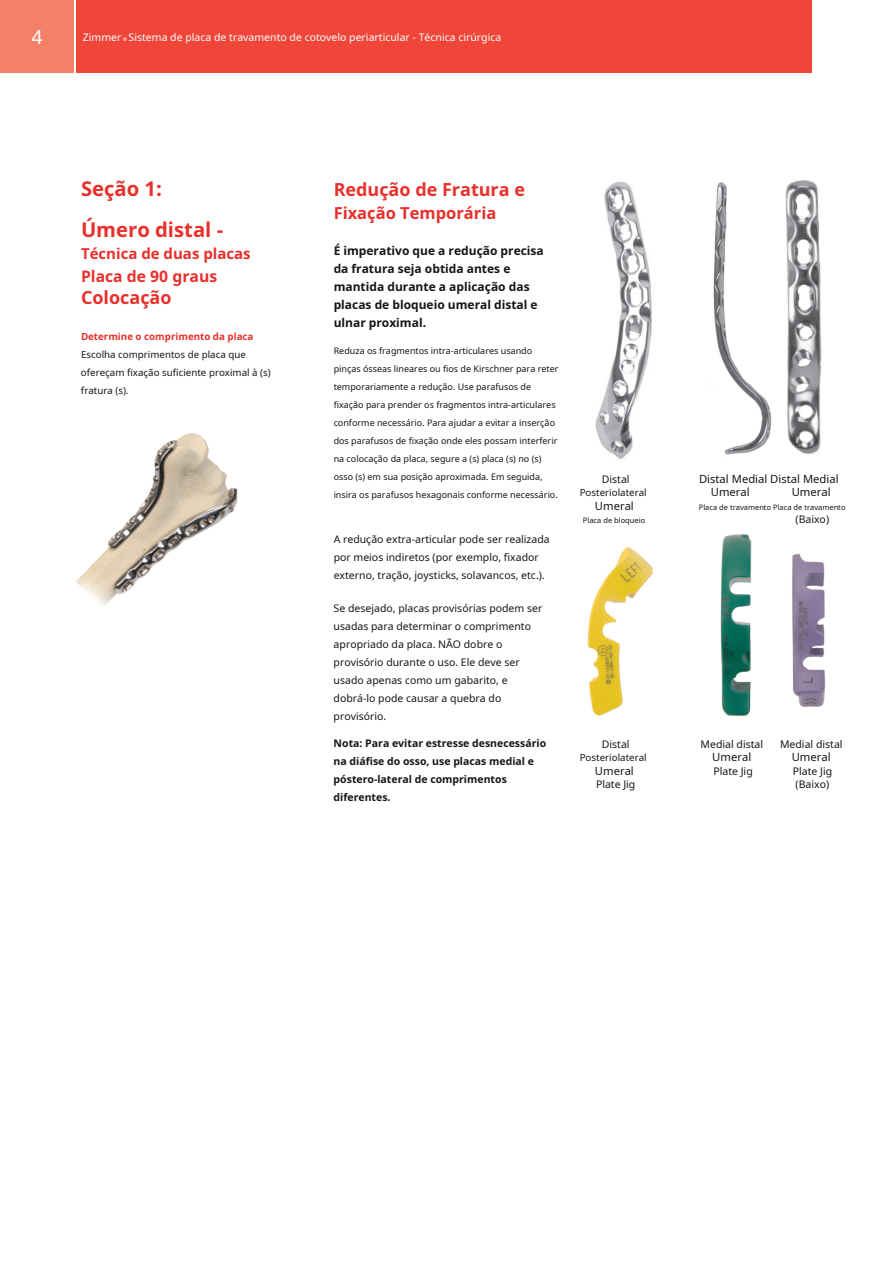
<style>
.page{position:relative;width:893px;height:1263px;background:#fff}
.page>*{position:absolute;margin:0;border:0;box-sizing:border-box;transform-origin:0 0}
.t1{font:700 20.25px/40.5px "Noto Sans";color:#e8302b}
.t2{font:19.5px "Noto Sans";color:#fff}
.t3{font:700 18px "Noto Sans";color:#e8302b}
.t4{font:700 16.5px "Noto Sans";color:#e8302b}
.t5{font:700 15.75px "Noto Sans";color:#e8302b}
.t6{font:700 15px "Noto Sans";color:#e8302b}
.t7{font:700 12px/18px "Noto Sans";color:#171615}
.t8{font:11.25px/13.5px "Noto Sans";color:#171615}
.t9{font:10.5px/18px "Noto Sans";color:#171615}
.t10{font:700 10.5px/18px "Noto Sans";color:#171615}
.t11{font:10.5px "Noto Sans";color:#fff}
.t12{font:9.75px/18px "Noto Sans";color:#171615}
.t13{font:700 9.75px "Noto Sans";color:#e8302b}
.t14{font:9px/18px "Noto Sans";color:#171615}
.t15{font:7.5px "Noto Sans";color:#171615}
.s1{font-size:5.25px}
</style>
<div class="page">
<div style="left:77px;top:0;width:735px;height:72px;background:#ef4639"></div>
<div style="left:0;top:0;width:74px;height:72px;background:#f48167"></div>
<img style="left:595px;top:181px;width:57px;height:278px">
<img style="left:713px;top:182px;width:59px;height:273px">
<img style="left:785px;top:180px;width:37px;height:274px">
<img style="left:587px;top:546px;width:66px;height:170px">
<img style="left:792px;top:554px;width:34px;height:153px">
<img style="left:720px;top:534px;width:32px;height:183px">
<img style="left:90px;top:433px;width:148px;height:134px">
<svg style="left:76px;top:567px;width:76px;height:39px"></svg>
<h2 class="t2" style="left:31px;top:23px;width:13px">4</h2>
<p class="t11" style="left:83px;top:30px;width:420px">Zimmer <span class="s1">®</span> Sistema de placa de travamento de cotovelo periarticular - Técnica cirúrgica</p>
<h1 class="t1" style="left:81px;top:168px;width:144px">Seção 1:<br>Úmero distal -</h1>
<h3 class="t6" style="left:81px;top:243px;width:171px">Técnica de duas placas</h3>
<h3 class="t5" style="left:81px;top:265px;width:138px">Placa de 90 graus</h3>
<h3 class="t3" style="left:81px;top:285px;width:92px">Colocação</h3>
<p class="t13" style="left:81px;top:330px;width:174px">Determine o comprimento da placa</p>
<p class="t12" style="left:81px;top:346px;width:191px">Escolha comprimentos de placa que ofereçam fixação suficiente proximal à (s) fratura (s).</p>
<h3 class="t3" style="left:334px;top:177px;width:193px">Redução de Fratura e</h3>
<h3 class="t4" style="left:334px;top:201px;width:164px">Fixação Temporária</h3>
<h3 class="t7" style="left:334px;top:241px;width:212px">É imperativo que a redução precisa da fratura seja obtida antes e mantida durante a aplicação das placas de bloqueio umeral distal e ulnar proximal.</h3>
<p class="t14" style="left:334px;top:341px;width:226px">Reduza os fragmentos intra-articulares usando pinças ósseas lineares ou fios de Kirschner para reter temporariamente a redução. Use parafusos de fixação para prender os fragmentos intra-articulares conforme necessário. Para ajudar a evitar a inserção dos parafusos de fixação onde eles possam interferir na colocação da placa, segure a (s) placa (s) no (s) osso (s) em sua posição aproximada. Em seguida, insira os parafusos hexagonais conforme necessário.</p>
<p class="t9" style="left:334px;top:530px;width:218px">A redução extra-articular pode ser realizada por meios indiretos (por exemplo, fixador externo, tração, joysticks, solavancos, etc.).</p>
<p class="t9" style="left:334px;top:599px;width:210px">Se desejado, placas provisórias podem ser usadas para determinar o comprimento apropriado da placa. NÃO dobre o provisório durante o uso. Ele deve ser usado apenas como um gabarito, e dobrá-lo pode causar a quebra do provisório.</p>
<p class="t10" style="left:334px;top:734px;width:214px">Nota: Para evitar estresse desnecessário na diáfise do osso, use placas medial e póstero-lateral de comprimentos diferentes.</p>
<p class="t9" style="left:602px;top:469px;width:29px">Distal</p>
<p class="t12" style="left:580px;top:483px;width:68px">Posteriolateral</p>
<p class="t8" style="left:595px;top:498px;width:40px">Umeral</p>
<p class="t15" style="left:583px;top:515px;width:64px">Placa de bloqueio</p>
<p class="t9" style="left:602px;top:735px;width:29px">Distal</p>
<p class="t12" style="left:580px;top:748px;width:68px">Posteriolateral</p>
<p class="t8" style="left:595px;top:763px;width:40px">Umeral</p>
<p class="t9" style="left:596px;top:775px;width:41px">Plate Jig</p>
<p class="t8" style="left:711px;top:471px;width:129px;text-indent:-12px">Distal Medial Distal Medial<br>Umeral</p>
<p class="t15" style="left:699px;top:502px;width:148px">Placa de travamento Placa de travamento</p>
<p class="t8" style="left:792px;top:485px;width:40px">Umeral</p>
<p class="t9" style="left:795px;top:510px;width:35px">(Baixo)</p>
<p class="t9" style="left:701px;top:735px;width:64px">Medial distal</p>
<p class="t8" style="left:712px;top:750px;width:40px">Umeral</p>
<p class="t9" style="left:713px;top:762px;width:41px">Plate Jig</p>
<p class="t9" style="left:780px;top:735px;width:64px">Medial distal</p>
<p class="t8" style="left:792px;top:750px;width:40px">Umeral</p>
<p class="t9" style="left:793px;top:764px;width:41px;line-height:13.5px">Plate Jig (Baixo)</p>
</div>
